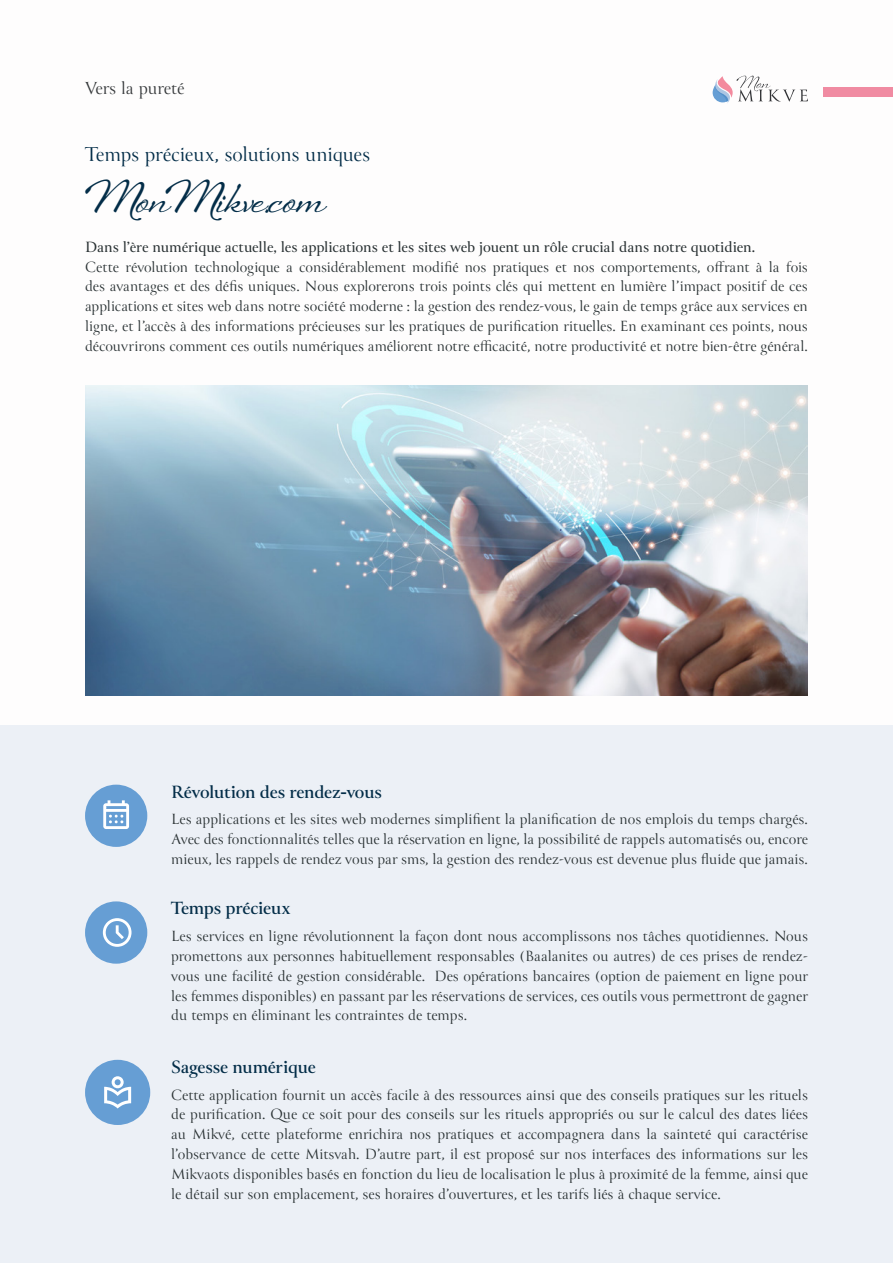
<style>
.page{position:relative;width:893px;height:1263px;background:#fefaf9}
.page>*{position:absolute;margin:0;border:0;box-sizing:border-box;transform-origin:0 0}
.H1__align_left{font:700 43.5px "Sheila";letter-spacing:-.005em;color:#032d48}
.H1__align_left-2{font:22.5px "Canto Pen";letter-spacing:-.01em;color:#032d48}
.H1__align_left-3{font:700 19.5px "Canto";letter-spacing:-.01em;color:#032d48}
.t1{font:19.5px "Canto Pen";color:#35383a}
.Body_Text__align_left{font:16.5px/19.8px "Canto Pen";color:#283032;text-align:justify}
.Body_Text__align_left-2{font:600 16.5px "Canto";letter-spacing:-.005em;color:#283032}
</style>
<div class="page">
<div style="left:823px;top:87px;width:70px;height:10px;background:#f08ba2"></div>
<svg style="left:712px;top:75px;width:96px;height:28px"></svg>
<div style="left:0;top:725px;width:893px;height:538px;background:#ecf0f6"></div>
<img style="left:85px;top:385px;width:723px;height:310px">
<div style="left:85px;top:1060px;width:65px;height:65px;background:#669ed4;border-radius:50%"></div>
<svg style="left:104px;top:1076px;width:27px;height:32px"></svg>
<div style="left:85px;top:785px;width:62px;height:62px;background:#669ed4;border-radius:50%"></div>
<svg style="left:103px;top:800px;width:26px;height:29px"></svg>
<div style="left:85px;top:901px;width:62px;height:63px;background:#669ed4;border-radius:50%"></div>
<svg style="left:103px;top:918px;width:29px;height:29px"></svg>
<p class="t1" style="left:85px;top:76px;width:101px">Vers la pureté</p>
<p class="H1__align_left-2" style="left:85px;top:140px;width:287px">Temps précieux, solutions uniques</p>
<p class="H1__align_left" style="left:85px;top:171px;width:242px">MonMikve.com</p>
<p class="Body_Text__align_left-2" style="left:85px;top:237px;width:672px">Dans l’ère numérique actuelle, les applications et les sites web jouent un rôle crucial dans notre quotidien.</p>
<p class="Body_Text__align_left" style="left:85px;top:257px;width:724px">Cette révolution technologique a considérablement modifié nos pratiques et nos comportements, offrant à la fois des avantages et des défis uniques. Nous explorerons trois points clés qui mettent en lumière l’impact positif de ces applications et sites web dans notre société moderne : la gestion des rendez-vous, le gain de temps grâce aux services en ligne, et l’accès à des informations précieuses sur les pratiques de purification rituelles. En examinant ces points, nous découvrirons comment ces outils numériques améliorent notre efficacité, notre productivité et notre bien-être général.</p>
<p class="H1__align_left-3" style="left:171px;top:779px;width:212px">Révolution des rendez-vous</p>
<p class="Body_Text__align_left" style="left:171px;top:810px;width:638px">Les applications et les sites web modernes simplifient la planification de nos emplois du temps chargés.<br>Avec des fonctionnalités telles que la réservation en ligne, la possibilité de rappels automatisés ou, encore mieux, les rappels de rendez vous par sms, la gestion des rendez-vous est devenue plus fluide que jamais.</p>
<p class="H1__align_left-3" style="left:171px;top:896px;width:121px">Temps précieux</p>
<p class="Body_Text__align_left" style="left:171px;top:926px;width:638px">Les services en ligne révolutionnent la façon dont nous accomplissons nos tâches quotidiennes. Nous promettons aux personnes habituellement responsables (Baalanites ou autres) de ces prises de rendez&shy;vous une facilité de gestion considérable. Des opérations bancaires (option de paiement en ligne pour les femmes disponibles) en passant par les réservations de services, ces outils vous permettront de gagner du temps en éliminant les contraintes de temps.</p>
<p class="H1__align_left-3" style="left:171px;top:1054px;width:146px">Sagesse numérique</p>
<p class="Body_Text__align_left" style="left:171px;top:1085px;width:638px">Cette application fournit un accès facile à des ressources ainsi que des conseils pratiques sur les rituels de purification. Que ce soit pour des conseils sur les rituels appropriés ou sur le calcul des dates liées au Mikvé, cette plateforme enrichira nos pratiques et accompagnera dans la sainteté qui caractérise l’observance de cette Mitsvah. D’autre part, il est proposé sur nos interfaces des informations sur les Mikvaots disponibles basés en fonction du lieu de localisation le plus à proximité de la femme, ainsi que le détail sur son emplacement, ses horaires d’ouvertures, et les tarifs liés à chaque service.</p>
</div>
